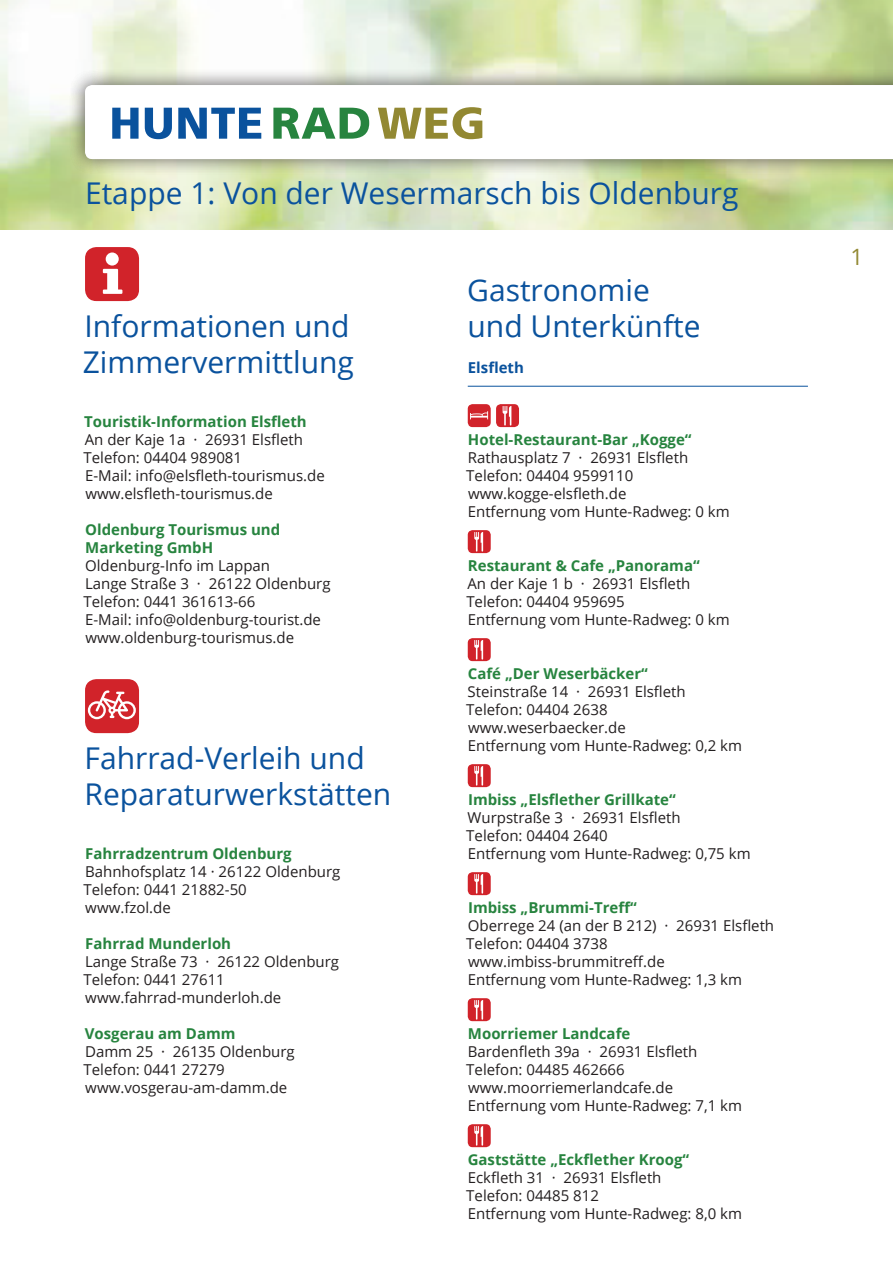
<style>
.page{position:relative;width:893px;height:1263px;background:#fff}
.page>*{position:absolute;margin:0;border:0;box-sizing:border-box;transform-origin:0 0}
.t1{font:30px/36px "Open Sans";color:#0a529d}
.t2{font:22.5px "Open Sans";color:#928832}
.t3{font:15px/18px "Open Sans";color:#231f20}
.t4{font:700 15px/18px "Open Sans";color:#27843f}
.t5{font:700 15px "Open Sans";color:#0a529d}
</style>
<div class="page">
<img style="left:0;top:0;width:893px;height:229px">
<div style="left:68px;top:68px;width:825px;height:108px;background:#231f20;opacity:.4"></div>
<svg style="left:85px;top:85px;width:808px;height:74px"></svg>
<div style="left:85px;top:247px;width:54px;height:54px;background:#d1232a;border-radius:11px"></div>
<svg style="left:103px;top:252px;width:19px;height:42px"></svg>
<hr style="left:468px;top:386px;width:340px;height:1px;background:#0a529d">
<div style="left:468px;top:404px;width:23px;height:23px;background:#d1232a;border-radius:5px"></div>
<svg style="left:470px;top:411px;width:18px;height:8px"></svg>
<div style="left:496px;top:404px;width:23px;height:23px;background:#d1232a;border-radius:5px"></div>
<svg style="left:503px;top:406px;width:8px;height:19px"></svg>
<div style="left:468px;top:530px;width:23px;height:23px;background:#d1232a;border-radius:5px"></div>
<svg style="left:474px;top:532px;width:9px;height:19px"></svg>
<div style="left:468px;top:638px;width:23px;height:23px;background:#d1232a;border-radius:5px"></div>
<svg style="left:474px;top:640px;width:9px;height:19px"></svg>
<div style="left:468px;top:764px;width:23px;height:23px;background:#d1232a;border-radius:5px"></div>
<svg style="left:474px;top:766px;width:9px;height:19px"></svg>
<div style="left:468px;top:872px;width:23px;height:23px;background:#d1232a;border-radius:5px"></div>
<svg style="left:474px;top:874px;width:9px;height:19px"></svg>
<div style="left:468px;top:998px;width:23px;height:23px;background:#d1232a;border-radius:5px"></div>
<svg style="left:474px;top:1000px;width:9px;height:19px"></svg>
<div style="left:468px;top:1124px;width:23px;height:23px;background:#d1232a;border-radius:5px"></div>
<svg style="left:474px;top:1126px;width:9px;height:19px"></svg>
<div style="left:85px;top:679px;width:54px;height:54px;background:#d1232a;border-radius:11px"></div>
<svg style="left:88px;top:690px;width:48px;height:29px"></svg>
<svg style="left:112px;top:108px;width:149px;height:31px"></svg>
<svg style="left:273px;top:108px;width:96px;height:31px"></svg>
<svg style="left:378px;top:107px;width:104px;height:32px"></svg>
<h1 class="t1" style="left:85px;top:174px;width:655px">Etappe 1: Von der Wesermarsch bis Oldenburg</h1>
<h1 class="t1" style="left:83px;top:307px;width:273px">Informationen und<br>Zimmervermittlung</h1>
<p class="t4" style="left:84px;top:412px;width:224px">Touristik-Information Elsfleth</p>
<p class="t3" style="left:84px;top:430px;width:243px">An der Kaje 1a · 26931 Elsfleth<br>Telefon: 04404 989081<br>E-Mail: info@elsfleth-tourismus.de www.elsfleth-tourismus.de</p>
<p class="t4" style="left:85px;top:520px;width:197px">Oldenburg Tourismus und<br>Marketing GmbH</p>
<p class="t3" style="left:84px;top:556px;width:248px">Oldenburg-Info im Lappan<br>Lange Straße 3 · 26122 Oldenburg<br>Telefon: 0441 361613-66<br>E-Mail: info@oldenburg-tourist.de www.oldenburg-tourismus.de</p>
<h1 class="t1" style="left:85px;top:739px;width:308px">Fahrrad-Verleih und<br>Reparaturwerkstätten</h1>
<p class="t4" style="left:85px;top:844px;width:208px">Fahrradzentrum Oldenburg</p>
<p class="t3" style="left:84px;top:862px;width:258px">Bahnhofsplatz 14 · 26122 Oldenburg<br>Telefon: 0441 21882-50<br>www.fzol.de</p>
<p class="t4" style="left:85px;top:934px;width:147px">Fahrrad Munderloh</p>
<p class="t3" style="left:84px;top:952px;width:257px">Lange Straße 73 · 26122 Oldenburg<br>Telefon: 0441 27611 www.fahrrad-munderloh.de</p>
<p class="t4" style="left:85px;top:1024px;width:152px">Vosgerau am Damm</p>
<p class="t3" style="left:84px;top:1042px;width:213px">Damm 25 · 26135 Oldenburg<br>Telefon: 0441 27279 www.vosgerau-am-damm.de</p>
<h1 class="t1" style="left:467px;top:271px;width:235px">Gastronomie und Unterkünfte</h1>
<p class="t5" style="left:468px;top:357px;width:58px">Elsfleth</p>
<p class="t4" style="left:468px;top:430px;width:225px">Hotel-Restaurant-Bar „Kogge“</p>
<p class="t3" style="left:466px;top:448px;width:265px">Rathausplatz 7 · 26931 Elsfleth<br>Telefon: 04404 9599110 www.kogge-elsfleth.de<br>Entfernung vom Hunte-Radweg: 0 km</p>
<p class="t4" style="left:468px;top:556px;width:233px">Restaurant &amp; Cafe „Panorama“</p>
<p class="t3" style="left:466px;top:574px;width:265px">An der Kaje 1 b · 26931 Elsfleth<br>Telefon: 04404 959695<br>Entfernung vom Hunte-Radweg: 0 km</p>
<p class="t4" style="left:468px;top:664px;width:182px">Café „Der Weserbäcker“</p>
<p class="t3" style="left:466px;top:682px;width:277px">Steinstraße 14 · 26931 Elsfleth<br>Telefon: 04404 2638 www.weserbaecker.de<br>Entfernung vom Hunte-Radweg: 0,2 km</p>
<p class="t4" style="left:468px;top:790px;width:209px">Imbiss „Elsflether Grillkate“</p>
<p class="t3" style="left:466px;top:808px;width:286px">Wurpstraße 3 · 26931 Elsfleth<br>Telefon: 04404 2640<br>Entfernung vom Hunte-Radweg: 0,75 km</p>
<p class="t4" style="left:468px;top:898px;width:170px">Imbiss „Brummi-Treff“</p>
<p class="t3" style="left:466px;top:916px;width:309px">Oberrege 24 (an der B 212) · 26931 Elsfleth<br>Telefon: 04404 3738 www.imbiss-brummitreff.de<br>Entfernung vom Hunte-Radweg: 1,3 km</p>
<p class="t4" style="left:468px;top:1024px;width:164px">Moorriemer Landcafe</p>
<p class="t3" style="left:466px;top:1042px;width:277px">Bardenfleth 39a · 26931 Elsfleth<br>Telefon: 04485 462666 www.moorriemerlandcafe.de<br>Entfernung vom Hunte-Radweg: 7,1 km</p>
<p class="t4" style="left:468px;top:1150px;width:223px">Gaststätte „Eckflether Kroog“</p>
<p class="t3" style="left:466px;top:1168px;width:277px">Eckfleth 31 · 26931 Elsfleth<br>Telefon: 04485 812<br>Entfernung vom Hunte-Radweg: 8,0 km</p>
<h2 class="t2" style="left:850px;top:241px;width:14px">1</h2>
</div>
